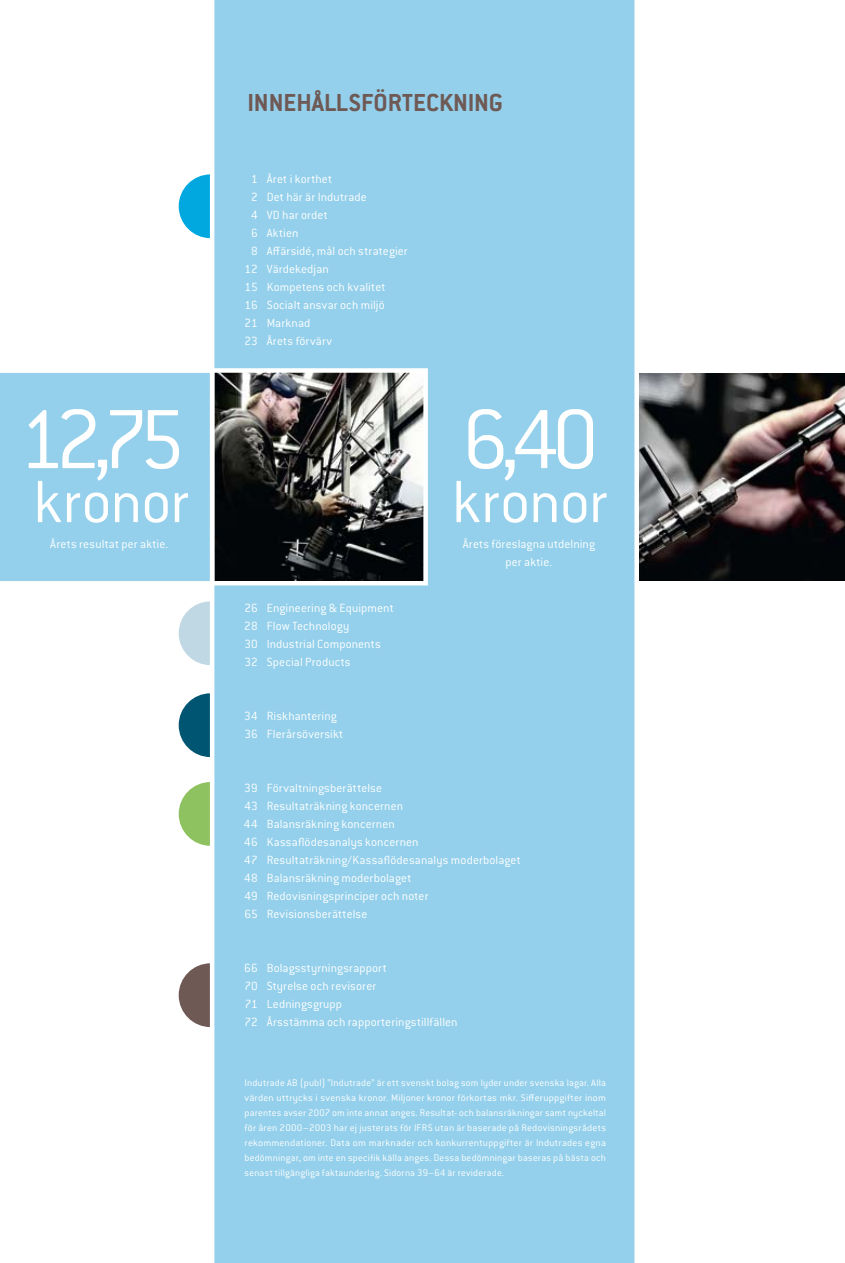
<style>
.page{position:relative;width:845px;height:1263px;background:#fff}
.page>*{position:absolute;margin:0;border:0;box-sizing:border-box;transform-origin:0 0}
.t1{font:300 92.25px "Conduit ITC Std";color:#fff}
.t2{font:300 65.55px "Conduit ITC Std";letter-spacing:-.015em;color:#fff}
.t3{font:700 27px "Conduit ITC Std";color:#6f5955}
.t4{font:300 13.05px/18px "Conduit ITC Std";letter-spacing:.01em;color:#fff}
.t5{font:300 10.5px/15px "Conduit ITC Std";letter-spacing:.015em;color:#fff;text-align:justify}
</style>
<div class="page">
<img style="left:639px;top:373px;width:206px;height:208px">
<div style="left:179px;top:174px;width:63px;height:64px;background:#00a8df;border-radius:50%"></div>
<div style="left:179px;top:693px;width:63px;height:64px;background:#005672;border-radius:50%"></div>
<div style="left:179px;top:782px;width:63px;height:64px;background:#8ec15f;border-radius:50%"></div>
<div style="left:179px;top:963px;width:63px;height:64px;background:#6f5955;border-radius:50%"></div>
<div style="left:179px;top:601px;width:63px;height:64px;background:#c0d8e4;border-radius:50%"></div>
<div style="left:213px;top:0;width:421px;height:1263px;background:#94d0eb"></div>
<img style="left:214px;top:373px;width:209px;height:207px">
<div style="left:209px;top:368px;width:219px;height:217px;border:4px solid #fff"></div>
<div style="left:0;top:368px;width:210px;height:217px;background:#94d0eb"></div>
<hr style="left:210px;top:0;width:4px;height:1263px;background:#fff">
<h1 class="t1" style="left:18px;top:383px;width:168px">12,75</h1>
<h2 class="t2" style="left:33px;top:462px;width:158px">kronor</h2>
<p class="t4" style="left:50px;top:534px;width:119px">Årets resultat per aktie.</p>
<h3 class="t3" style="left:247px;top:86px;width:257px">INNEHÅLLSFÖRTECKNING</h3>
<p class="t4" style="left:251px;top:169px;width:83px">1 Året i korthet</p>
<p class="t4" style="left:251px;top:187px;width:117px">2 Det här är Indutrade</p>
<p class="t4" style="left:251px;top:205px;width:78px">4 VD har ordet</p>
<p class="t4" style="left:251px;top:223px;width:49px">6 Aktien</p>
<p class="t4" style="left:251px;top:241px;width:158px">8 Affärsidé, mål och strategier</p>
<p class="t4" style="left:244px;top:259px;width:86px">12 Värdekedjan</p>
<p class="t4" style="left:244px;top:277px;width:143px">15 Kompetens och kvalitet</p>
<p class="t4" style="left:244px;top:295px;width:142px">16 Socialt ansvar och miljö</p>
<p class="t4" style="left:245px;top:313px;width:67px">21 Marknad</p>
<p class="t4" style="left:244px;top:331px;width:89px">23 Årets förvärv</p>
<p class="t4" style="left:244px;top:598px;width:151px">26 Engineering &amp; Equipment<br>28 Flow Technology<br>30 Industrial Components<br>32 Special Products</p>
<p class="t4" style="left:244px;top:706px;width:101px">34 Riskhantering<br>36 Flerårsöversikt</p>
<h1 class="t1" style="left:461px;top:383px;width:139px">6,40</h1>
<h2 class="t2" style="left:452px;top:462px;width:158px">kronor</h2>
<p class="t4" style="left:463px;top:534px;width:134px;text-align:center">Årets föreslagna utdelning per aktie.</p>
<p class="t4" style="left:244px;top:778px;width:278px">39 Förvaltningsberättelse<br>43 Resultaträkning koncernen<br>44 Balansräkning koncernen<br>46 Kassaflödesanalys koncernen<br>47 Resultaträkning/Kassaflödesanalys moderbolaget 48 Balansräkning moderbolaget<br>49 Redovisningsprinciper och noter<br>65 Revisionsberättelse</p>
<p class="t4" style="left:244px;top:958px;width:215px">66 Bolagsstyrningsrapport<br>70 Styrelse och revisorer<br>71 Ledningsgrupp<br>72 Årsstämma och rapporteringstillfällen</p>
<p class="t5" style="left:244px;top:1075px;width:363px">Indutrade AB (publ) ”Indutrade” är ett svenskt bolag som lyder under svenska lagar. Alla värden uttrycks i svenska kronor. Miljoner kronor förkortas mkr. Sifferuppgifter inom parentes avser 2007 om inte annat anges. Resultat- och balansräkningar samt nyckeltal för åren 2000–2003 har ej justerats för IFRS utan är baserade på Redovisningsrådets rekommendationer. Data om marknader och konkurrentuppgifter är Indutrades egna bedömningar, om inte en specifik källa anges. Dessa bedömningar baseras på bästa och senast tillgängliga faktaunderlag. Sidorna 39–64 är reviderade.</p>
</div>
